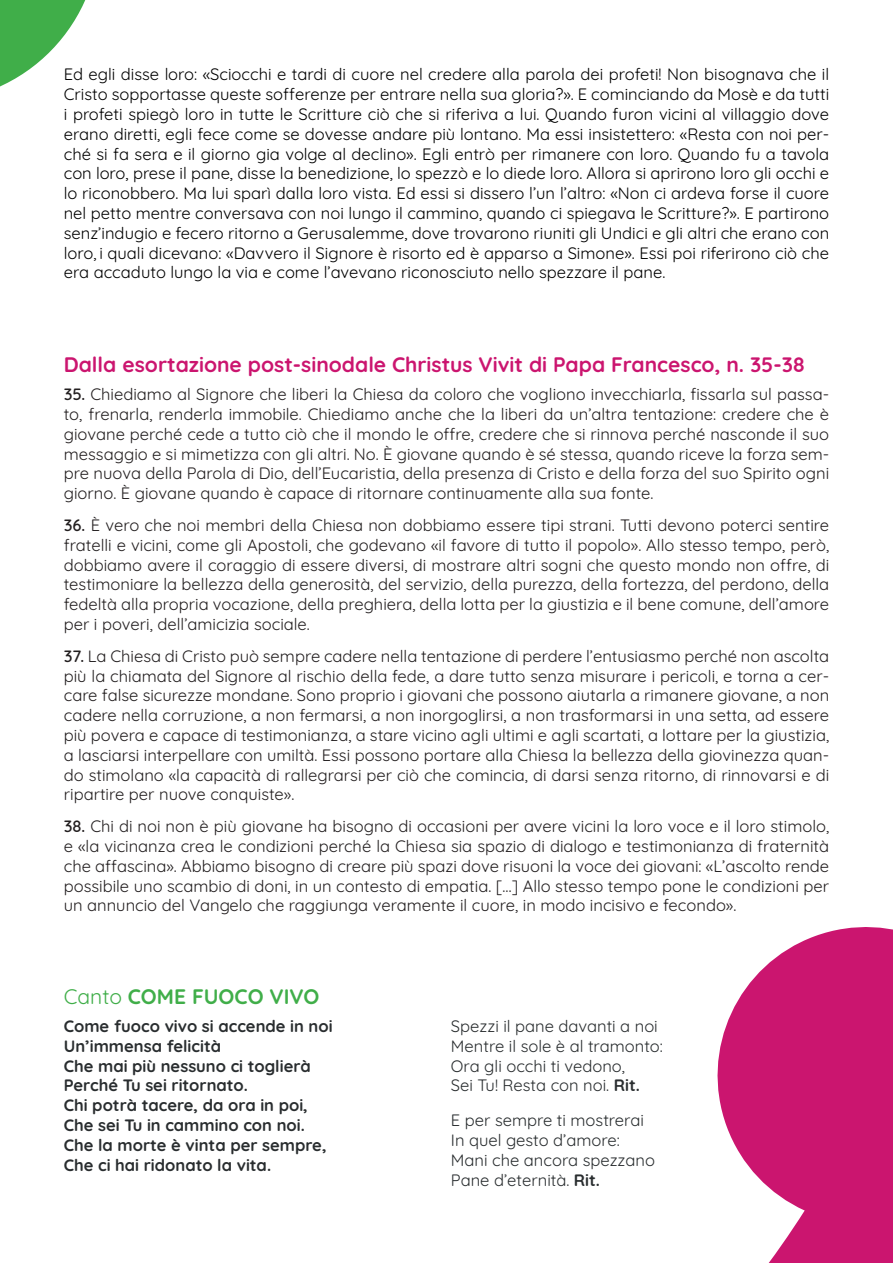
<style>
.page{position:relative;width:893px;height:1263px;background:#fff}
.page>*{position:absolute;margin:0;border:0;box-sizing:border-box;transform-origin:0 0}
.t1{font:700 21px "Quicksand";color:#cb156f}
.t2{font:700 21px "Quicksand";color:#40ae49}
.t3{font:16.5px/19.8px "Quicksand";color:#231f20;text-align:justify}
.t4{font:16.5px/19.8px "Quicksand";color:#000001;text-align:justify}
.t5{font:700 16.5px/19.8px "Quicksand";color:#292d2f}
.t6{font:16.5px/19.8px "Quicksand";color:#292d2f}
.s1{font-weight:600}
.s2{font-weight:400}
.s3{font-weight:700}
</style>
<div class="page">
<svg style="left:0;top:0;width:86px;height:87px"></svg>
<svg style="left:717px;top:927px;width:176px;height:336px;fill:#cb156f"></svg>
<p class="t4" style="left:64px;top:63px;width:767px">Ed egli disse loro: «Sciocchi e tardi di cuore nel credere alla parola dei profeti! Non bisognava che il Cristo sopportasse queste sofferenze per entrare nella sua gloria?». E cominciando da Mosè e da tutti i profeti spiegò loro in tutte le Scritture ciò che si riferiva a lui. Quando furon vicini al villaggio dove erano diretti, egli fece come se dovesse andare più lontano. Ma essi insistettero: «Resta con noi per&shy;ché si fa sera e il giorno gia volge al declino». Egli entrò per rimanere con loro. Quando fu a tavola con loro, prese il pane, disse la benedizione, lo spezzò e lo diede loro. Allora si aprirono loro gli occhi e lo riconobbero. Ma lui sparì dalla loro vista. Ed essi si dissero l’un l’altro: «Non ci ardeva forse il cuore nel petto mentre conversava con noi lungo il cammino, quando ci spiegava le Scritture?». E partirono senz’indugio e fecero ritorno a Gerusalemme, dove trovarono riuniti gli Undici e gli altri che erano con loro, i quali dicevano: «Davvero il Signore è risorto ed è apparso a Simone». Essi poi riferirono ciò che era accaduto lungo la via e come l’avevano riconosciuto nello spezzare il pane.</p>
<p class="t1" style="left:64px;top:348px;width:742px">Dalla esortazione post-sinodale Christus Vivit di Papa Francesco, n. 35-38</p>
<p class="t3" style="left:64px;top:383px;width:767px"><span class="s1">35.</span> Chiediamo al Signore che liberi la Chiesa da coloro che vogliono invecchiarla, fissarla sul passa&shy;to, frenarla, renderla immobile. Chiediamo anche che la liberi da un’altra tentazione: credere che è giovane perché cede a tutto ciò che il mondo le offre, credere che si rinnova perché nasconde il suo messaggio e si mimetizza con gli altri. No. È giovane quando è sé stessa, quando riceve la forza sem&shy;pre nuova della Parola di Dio, dell’Eucaristia, della presenza di Cristo e della forza del suo Spirito ogni giorno. È giovane quando è capace di ritornare continuamente alla sua fonte.</p>
<p class="t3" style="left:64px;top:514px;width:767px"><span class="s1">36.</span> È vero che noi membri della Chiesa non dobbiamo essere tipi strani. Tutti devono poterci sentire fratelli e vicini, come gli Apostoli, che godevano «il favore di tutto il popolo». Allo stesso tempo, però, dobbiamo avere il coraggio di essere diversi, di mostrare altri sogni che questo mondo non offre, di testimoniare la bellezza della generosità, del servizio, della purezza, della fortezza, del perdono, della fedeltà alla propria vocazione, della preghiera, della lotta per la giustizia e il bene comune, dell’amore per i poveri, dell’amicizia sociale.</p>
<p class="t3" style="left:64px;top:644px;width:767px"><span class="s1">37.</span> La Chiesa di Cristo può sempre cadere nella tentazione di perdere l’entusiasmo perché non ascolta più la chiamata del Signore al rischio della fede, a dare tutto senza misurare i pericoli, e torna a cer&shy;care false sicurezze mondane. Sono proprio i giovani che possono aiutarla a rimanere giovane, a non cadere nella corruzione, a non fermarsi, a non inorgoglirsi, a non trasformarsi in una setta, ad essere più povera e capace di testimonianza, a stare vicino agli ultimi e agli scartati, a lottare per la giustizia, a lasciarsi interpellare con umiltà. Essi possono portare alla Chiesa la bellezza della giovinezza quan&shy;do stimolano «la capacità di rallegrarsi per ciò che comincia, di darsi senza ritorno, di rinnovarsi e di ripartire per nuove conquiste».</p>
<p class="t3" style="left:64px;top:815px;width:767px"><span class="s1">38.</span> Chi di noi non è più giovane ha bisogno di occasioni per avere vicini la loro voce e il loro stimolo, e «la vicinanza crea le condizioni perché la Chiesa sia spazio di dialogo e testimonianza di fraternità che affascina». Abbiamo bisogno di creare più spazi dove risuoni la voce dei giovani: «L’ascolto rende possibile uno scambio di doni, in un contesto di empatia. […] Allo stesso tempo pone le condizioni per un annuncio del Vangelo che raggiunga veramente il cuore, in modo incisivo e fecondo».</p>
<p class="t2" style="left:64px;top:980px;width:257px"><span class="s2">Canto</span> COME FUOCO VIVO</p>
<p class="t5" style="left:64px;top:1014px;width:270px">Come fuoco vivo si accende in noi<br>Un’immensa felicità<br>Che mai più nessuno ci toglierà<br>Perché Tu sei ritornato.<br>Chi potrà tacere, da ora in poi,<br>Che sei Tu in cammino con noi.<br>Che la morte è vinta per sempre,<br>Che ci hai ridonato la vita.</p>
<p class="t6" style="left:451px;top:1014px;width:213px">Spezzi il pane davanti a noi<br>Mentre il sole è al tramonto:<br>Ora gli occhi ti vedono,<br>Sei Tu! Resta con noi. <span class="s3">Rit.</span></p>
<p class="t6" style="left:451px;top:1109px;width:206px">E per sempre ti mostrerai<br>In quel gesto d’amore:<br>Mani che ancora spezzano<br>Pane d’eternità. <span class="s3">Rit.</span></p>
</div>
